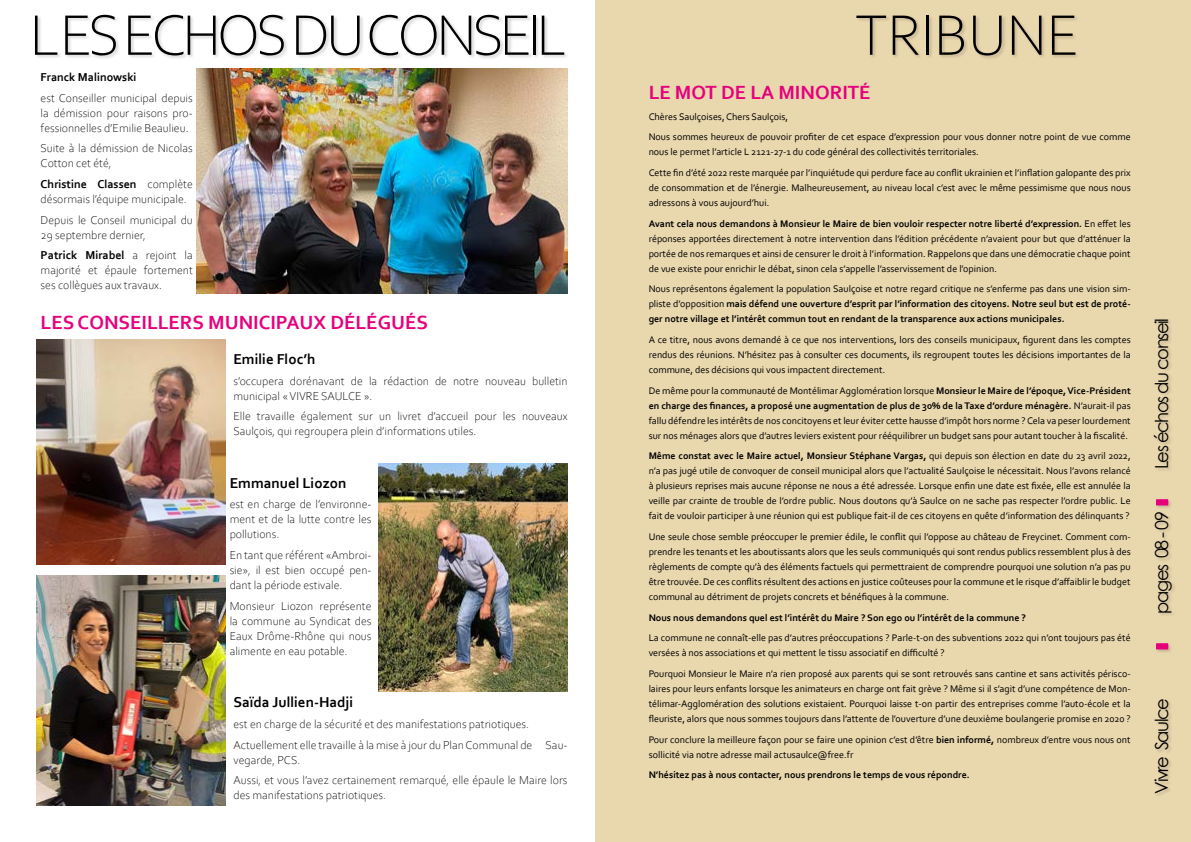
<style>
.page{position:relative;width:1191px;height:842px;background:#fff}
.page>*{position:absolute;margin:0;border:0;box-sizing:border-box;transform-origin:0 0}
.t1{font:300 60px "Corbel";letter-spacing:-.07em;color:#000}
.t2{font:300 60px "Corbel";color:#000}
.t3{font:700 20px "Corbel";color:#e6007d}
.t4{font:18px "Century Gothic";letter-spacing:-.08em;color:#000}
.t5{font:700 15px "Corbel";color:#000}
.t6{font:300 12px/15px "Corbel";color:#000}
.t7{font:700 12px "Corbel";color:#000}
.t8{font:10px/15px "Corbel";color:#000;text-align:justify}
.t9{font:700 10px/15px "Corbel";color:#000;text-align:justify}
.s1{font-weight:700}
.s2{font-weight:400}
</style>
<div class="page">
<div style="left:595px;top:0;width:596px;height:842px;background:#e9d7ae"></div>
<div style="left:35px;top:15px;width:533px;height:45px;background:#000;opacity:.16"></div>
<div style="left:1154px;top:319px;width:22px;height:479px;background:#000;opacity:.16"></div>
<svg style="left:1156px;top:643px;width:12px;height:6px"></svg>
<svg style="left:1156px;top:499px;width:12px;height:6px"></svg>
<div style="left:856px;top:16px;width:223px;height:44px;background:#000;opacity:.16"></div>
<img style="left:36px;top:339px;width:189px;height:225px">
<img style="left:378px;top:464px;width:189px;height:228px">
<img style="left:196px;top:68px;width:371px;height:225px">
<img style="left:36px;top:575px;width:189px;height:230px">
<h1 class="t1" style="left:30px;top:-4px;width:538px">LES ECHOS DU CONSEIL</h1>
<p class="t7" style="left:41px;top:70px;width:97px">Franck Malinowski</p>
<p class="t6" style="left:41px;top:90px;width:154px;text-align:justify">est Conseiller municipal depuis la démission pour raisons pro&shy;fessionnelles d’Emilie Beaulieu.</p>
<p class="t6" style="left:41px;top:140px;width:154px">Suite à la démission de Nicolas<br>Cotton cet été,</p>
<p class="t6" style="left:41px;top:176px;width:154px"><span class="s1">Christine Classen</span> complète désormais l’équipe municipale.</p>
<p class="t6" style="left:41px;top:212px;width:154px">Depuis le Conseil municipal du<br>29 septembre dernier,</p>
<p class="t6" style="left:41px;top:247px;width:154px;text-align:justify"><span class="s1">Patrick Mirabel</span> a rejoint la majorité et épaule fortement ses collègues aux travaux.</p>
<h2 class="t3" style="left:41px;top:310px;width:389px">LES CONSEILLERS MUNICIPAUX DÉLÉGUÉS</h2>
<h3 class="t5" style="left:233px;top:350px;width:83px">Emilie Floc’h</h3>
<p class="t6" style="left:233px;top:373px;width:336px">s’occupera dorénavant de la rédaction de notre nouveau bulletin municipal « VIVRE SAULCE ».</p>
<p class="t6" style="left:233px;top:408px;width:336px">Elle travaille également sur un livret d’accueil pour les nouveaux<br>Saulçois, qui regroupera plein d’informations utiles.</p>
<h3 class="t5" style="left:230px;top:473px;width:118px">Emmanuel Liozon</h3>
<p class="t6" style="left:230px;top:496px;width:143px;text-align:justify">est en charge de l’environne&shy;ment et de la lutte contre les pollutions.</p>
<p class="t6" style="left:230px;top:547px;width:143px;text-align:justify">En tant que référent «Ambroi&shy;sie», il est bien occupé pen&shy;dant la période estivale.</p>
<p class="t6" style="left:230px;top:598px;width:143px;text-align:justify">Monsieur Liozon représente la commune au Syndicat des Eaux Drôme-Rhône qui nous alimente en eau potable.</p>
<h3 class="t5" style="left:233px;top:693px;width:121px">Saïda Jullien-Hadji</h3>
<p class="t6" style="left:233px;top:713px;width:335px;line-height:20.7px">est en charge de la sécurité et des manifestations patriotiques.<br>Actuellement elle travaille à la mise à jour du Plan Communal de Sau-</p>
<p class="t6" style="left:233px;top:749px;width:336px;line-height:20.7px">vegarde, PCS.<br>Aussi, et vous l’avez certainement remarqué, elle épaule le Maire lors</p>
<p class="t6" style="left:233px;top:787px;width:154px">des manifestations patriotiques.</p>
<h1 class="t2" style="left:855px;top:-4px;width:225px">TRIBUNE</h1>
<h2 class="t3" style="left:648px;top:80px;width:223px">LE MOT DE LA MINORITÉ</h2>
<p class="t8" style="left:648px;top:106px;width:483px;line-height:20.7px">Chères Saulçoises, Chers Saulçois,<br>Nous sommes heureux de pouvoir profiter de cet espace d’expression pour vous donner notre point de vue comme</p>
<p class="t8" style="left:648px;top:141px;width:483px;line-height:20.7px">nous le permet l’article L 2121-27-1 du code général des collectivités territoriales.<br>Cette fin d’été 2022 reste marquée par l’inquiétude qui perdure face au conflit ukrainien et l’inflation galopante des prix</p>
<p class="t8" style="left:648px;top:180px;width:483px">de consommation et de l’énergie. Malheureusement, au niveau local c’est avec le même pessimisme que nous nous adressons à vous aujourd’hui.</p>
<p class="t8" style="left:648px;top:216px;width:483px"><span class="s1">Avant cela nous demandons à Monsieur le Maire de bien vouloir respecter notre liberté d’expression.</span> En effet les réponses apportées directement à notre intervention dans l’édition précédente n’avaient pour but que d’atténuer la portée de nos remarques et ainsi de censurer le droit à l’information. Rappelons que dans une démocratie chaque point de vue existe pour enrichir le débat, sinon cela s’appelle l’asservissement de l’opinion.</p>
<p class="t9" style="left:648px;top:281px;width:483px"><span class="s2">Nous représentons également la population Saulçoise et notre regard critique ne s’enferme pas dans une vision sim&shy;pliste d’opposition</span> mais défend une ouverture d’esprit par l’information des citoyens. Notre seul but est de proté&shy;ger notre village et l’intérêt commun tout en rendant de la transparence aux actions municipales.</p>
<p class="t8" style="left:648px;top:332px;width:483px">A ce titre, nous avons demandé à ce que nos interventions, lors des conseils municipaux, figurent dans les comptes rendus des réunions. N’hésitez pas à consulter ces documents, ils regroupent toutes les décisions importantes de la commune, des décisions qui vous impactent directement.</p>
<p class="t8" style="left:648px;top:383px;width:483px">De même pour la communauté de Montélimar Agglomération lorsque <span class="s1">Monsieur le Maire de l’époque, Vice-Président en charge des finances, a proposé une augmentation de plus de 30% de la Taxe d’ordure ménagère.</span> N’aurait-il pas fallu défendre les intérêts de nos concitoyens et leur éviter cette hausse d’impôt hors norme ? Cela va peser lourdement sur nos ménages alors que d’autres leviers existent pour rééquilibrer un budget sans pour autant toucher à la fiscalité.</p>
<p class="t8" style="left:648px;top:448px;width:483px"><span class="s1">Même constat avec le Maire actuel, Monsieur Stéphane Vargas,</span> qui depuis son élection en date du 23 avril 2022, n’a pas jugé utile de convoquer de conseil municipal alors que l’actualité Saulçoise le nécessitait. Nous l’avons relancé à plusieurs reprises mais aucune réponse ne nous a été adressée. Lorsque enfin une date est fixée, elle est annulée la veille par crainte de trouble de l’ordre public. Nous doutons qu’à Saulce on ne sache pas respecter l’ordre public. Le fait de vouloir participer à une réunion qui est publique fait-il de ces citoyens en quête d’information des délinquants ?</p>
<p class="t8" style="left:648px;top:529px;width:483px">Une seule chose semble préoccuper le premier édile, le conflit qui l’oppose au château de Freycinet. Comment com&shy;prendre les tenants et les aboutissants alors que les seuls communiqués qui sont rendus publics ressemblent plus à des règlements de compte qu’à des éléments factuels qui permettraient de comprendre pourquoi une solution n’a pas pu être trouvée. De ces conflits résultent des actions en justice coûteuses pour la commune et le risque d’affaiblir le budget communal au détriment de projets concrets et bénéfiques à la commune.</p>
<p class="t9" style="left:648px;top:610px;width:379px">Nous nous demandons quel est l’intérêt du Maire ? Son ego ou l’intérêt de la commune ?</p>
<p class="t8" style="left:648px;top:630px;width:483px">La commune ne connaît-elle pas d’autres préoccupations ? Parle-t-on des subventions 2022 qui n’ont toujours pas été versées à nos associations et qui mettent le tissu associatif en difficulté ?</p>
<p class="t8" style="left:648px;top:666px;width:483px">Pourquoi Monsieur le Maire n’a rien proposé aux parents qui se sont retrouvés sans cantine et sans activités périsco&shy;laires pour leurs enfants lorsque les animateurs en charge ont fait grève ? Même si il s’agit d’une compétence de Mon&shy;télimar-Agglomération des solutions existaient. Pourquoi laisse t-on partir des entreprises comme l’auto-école et la fleuriste, alors que nous sommes toujours dans l’attente de l’ouverture d’une deuxième boulangerie promise en 2020 ?</p>
<p class="t8" style="left:648px;top:732px;width:483px">Pour conclure la meilleure façon pour se faire une opinion c’est d’être <span class="s1">bien informé,</span> nombreux d’entre vous nous ont sollicité via notre adresse mail actusaulce@free.fr</p>
<p class="t9" style="left:648px;top:767px;width:323px">N’hésitez pas à nous contacter, nous prendrons le temps de vous répondre.</p>
<h3 class="t4" style="left:1149px;top:469px;width:153px;rotate:-90deg">Les échos du conseil</h3>
<h3 class="t4" style="left:1149px;top:613px;width:104px;rotate:-90deg">pages 08 - 09</h3>
<h3 class="t4" style="left:1149px;top:793px;width:97px;rotate:-90deg">Vivre Saulce</h3>
</div>
